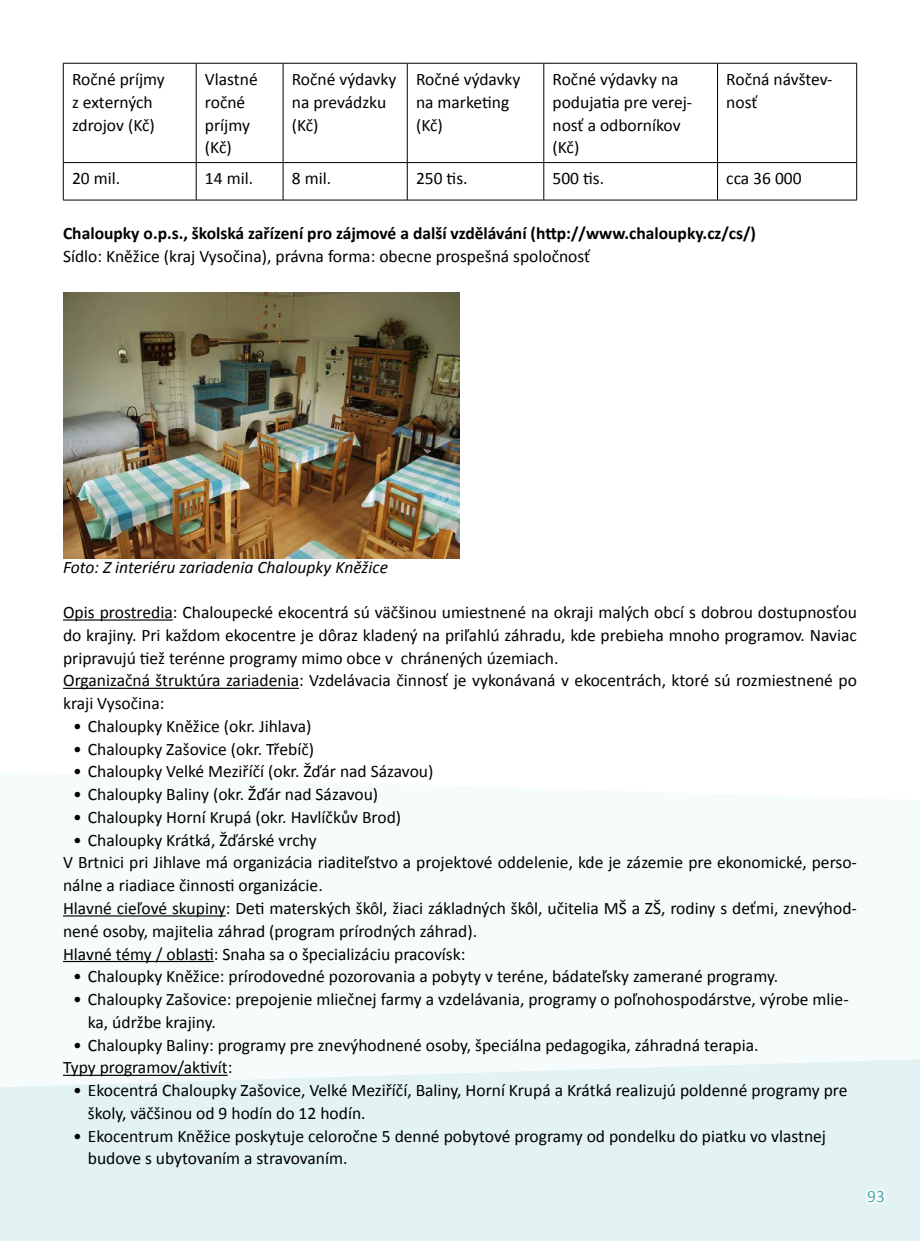
<style>
.page{position:relative;width:920px;height:1241px;background:#fff}
.page>*{position:absolute;margin:0;border:0;box-sizing:border-box;transform-origin:0 0}
.t1{font:17.5px/22.8px "Calibri";color:#000}
.t2{font:700 17.5px "Calibri";color:#000}
.t3{font:italic 17.5px "Calibri";color:#000}
.t4{font:17.5px "Calibri";color:#4dacaf}
</style>
<div class="page">
<svg style="left:0;top:1059px;width:919px;height:181px;background:#e4f2f2"></svg>
<svg style="left:863px;top:1186px;width:25px;height:20px"></svg>
<hr style="left:63px;top:619px;width:110px;height:1px;background:#000">
<hr style="left:63px;top:687px;width:236px;height:1px;background:#000">
<hr style="left:63px;top:915px;width:163px;height:1px;background:#000">
<hr style="left:63px;top:960px;width:151px;height:1px;background:#000">
<hr style="left:63px;top:1074px;width:165px;height:1px;background:#000">
<hr style="left:63px;top:63px;width:133px;height:1px;background:#000">
<hr style="left:63px;top:63px;width:1px;height:99px;background:#000">
<hr style="left:196px;top:63px;width:87px;height:1px;background:#000">
<hr style="left:196px;top:63px;width:1px;height:99px;background:#000">
<hr style="left:283px;top:63px;width:124px;height:1px;background:#000">
<hr style="left:283px;top:63px;width:1px;height:99px;background:#000">
<hr style="left:407px;top:63px;width:136px;height:1px;background:#000">
<hr style="left:407px;top:63px;width:1px;height:99px;background:#000">
<hr style="left:543px;top:63px;width:174px;height:1px;background:#000">
<hr style="left:543px;top:63px;width:1px;height:99px;background:#000">
<hr style="left:717px;top:63px;width:139px;height:1px;background:#000">
<hr style="left:717px;top:63px;width:1px;height:99px;background:#000">
<hr style="left:856px;top:63px;width:1px;height:99px;background:#000">
<hr style="left:63px;top:162px;width:133px;height:1px;background:#000">
<hr style="left:63px;top:163px;width:1px;height:37px;background:#000">
<hr style="left:196px;top:162px;width:87px;height:1px;background:#000">
<hr style="left:196px;top:163px;width:1px;height:37px;background:#000">
<hr style="left:283px;top:162px;width:124px;height:1px;background:#000">
<hr style="left:283px;top:163px;width:1px;height:37px;background:#000">
<hr style="left:407px;top:162px;width:136px;height:1px;background:#000">
<hr style="left:407px;top:163px;width:1px;height:37px;background:#000">
<hr style="left:543px;top:162px;width:174px;height:1px;background:#000">
<hr style="left:543px;top:163px;width:1px;height:37px;background:#000">
<hr style="left:717px;top:162px;width:139px;height:1px;background:#000">
<hr style="left:717px;top:163px;width:1px;height:37px;background:#000">
<hr style="left:856px;top:163px;width:1px;height:37px;background:#000">
<hr style="left:63px;top:200px;width:133px;height:1px;background:#000">
<hr style="left:196px;top:200px;width:87px;height:1px;background:#000">
<hr style="left:283px;top:200px;width:124px;height:1px;background:#000">
<hr style="left:407px;top:200px;width:136px;height:1px;background:#000">
<hr style="left:543px;top:200px;width:174px;height:1px;background:#000">
<hr style="left:717px;top:200px;width:139px;height:1px;background:#000">
<img style="left:63px;top:293px;width:397px;height:265px">
<p class="t1" style="left:72px;top:68px;width:94px">Ročné príjmy z externých zdrojov (Kč)</p>
<p class="t1" style="left:205px;top:68px;width:54px">Vlastné ročné príjmy (Kč)</p>
<p class="t1" style="left:292px;top:68px;width:106px">Ročné výdavky na prevádzku (Kč)</p>
<p class="t1" style="left:416px;top:68px;width:106px">Ročné výdavky na marketing (Kč)</p>
<p class="t1" style="left:552px;top:68px;width:141px">Ročné výdavky na podujatia pre verej&shy;nosť a odborníkov (Kč)</p>
<p class="t1" style="left:726px;top:68px;width:108px">Ročná návštev&shy;nosť</p>
<p class="t1" style="left:72px;top:167px;width:50px">20 mil.</p>
<p class="t1" style="left:205px;top:167px;width:50px">14 mil.</p>
<p class="t1" style="left:292px;top:167px;width:41px">8 mil.</p>
<p class="t1" style="left:416px;top:167px;width:53px">250 tis.</p>
<p class="t1" style="left:552px;top:167px;width:53px">500 tis.</p>
<p class="t1" style="left:726px;top:167px;width:77px">cca 36 000</p>
<p class="t2" style="left:63px;top:222px;width:694px">Chaloupky o.p.s., školská zařízení pro zájmové a další vzdělávání (http://www.chaloupky.cz/cs/)</p>
<p class="t1" style="left:63px;top:244px;width:528px">Sídlo: Kněžice (kraj Vysočina), právna forma: obecne prospešná spoločnosť</p>
<p class="t3" style="left:63px;top:554px;width:326px">Foto: Z interiéru zariadenia Chaloupky Kněžice</p>
<p class="t1" style="left:63px;top:601px;width:795px">Opis prostredia: Chaloupecké ekocentrá sú väčšinou umiestnené na okraji malých obcí s dobrou dostupnosťou do krajiny. Pri každom ekocentre je dôraz kladený na priľahlú záhradu, kde prebieha mnoho programov. Naviac pripravujú tiež terénne programy mimo obce v chránených územiach.<br>Organizačná štruktúra zariadenia: Vzdelávacia činnosť je vykonávaná v ekocentrách, ktoré sú rozmiestnené po kraji Vysočina:</p>
<p class="t1" style="left:73px;top:714px;width:240px">• Chaloupky Kněžice (okr. Jihlava)</p>
<p class="t1" style="left:73px;top:737px;width:242px">• Chaloupky Zašovice (okr. Třebíč)</p>
<p class="t1" style="left:73px;top:760px;width:362px">• Chaloupky Velké Meziříčí (okr. Žďár nad Sázavou)</p>
<p class="t1" style="left:73px;top:783px;width:307px">• Chaloupky Baliny (okr. Žďár nad Sázavou)</p>
<p class="t1" style="left:73px;top:805px;width:329px">• Chaloupky Horní Krupá (okr. Havlíčkův Brod)</p>
<p class="t1" style="left:63px;top:828px;width:795px;text-indent:10px">• Chaloupky Krátká, Žďárské vrchy<br>V Brtnici pri Jihlave má organizácia riaditeľstvo a projektové oddelenie, kde je zázemie pre ekonomické, perso&shy;nálne a riadiace činnosti organizácie.<br>Hlavné cieľové skupiny: Deti materských škôl, žiaci základných škôl, učitelia MŠ a ZŠ, rodiny s deťmi, znevýhod&shy;nené osoby, majitelia záhrad (program prírodných záhrad).<br>Hlavné témy / oblasti: Snaha sa o špecializáciu pracovísk:</p>
<p class="t1" style="left:73px;top:965px;width:706px">• Chaloupky Kněžice: prírodovedné pozorovania a pobyty v teréne, bádateľsky zamerané programy.</p>
<p class="t1" style="left:88px;top:987px;width:762px;text-indent:-15px">• Chaloupky Zašovice: prepojenie mliečnej farmy a vzdelávania, programy o poľnohospodárstve, výrobe mlie&shy;ka, údržbe krajiny.</p>
<p class="t1" style="left:63px;top:1033px;width:696px;text-indent:10px">• Chaloupky Baliny: programy pre znevýhodnené osoby, špeciálna pedagogika, záhradná terapia.<br>Typy programov/aktivít:</p>
<p class="t1" style="left:88px;top:1078px;width:761px;text-indent:-15px">• Ekocentrá Chaloupky Zašovice, Velké Meziříčí, Baliny, Horní Krupá a Krátká realizujú poldenné programy pre školy, väčšinou od 9 hodín do 12 hodín.</p>
<p class="t1" style="left:88px;top:1124px;width:739px;text-indent:-15px">• Ekocentrum Kněžice poskytuje celoročne 5 denné pobytové programy od pondelku do piatku vo vlastnej budove s ubytovaním a stravovaním.</p>
<p class="t4" style="left:866px;top:1185px;width:19px">93</p>
</div>
